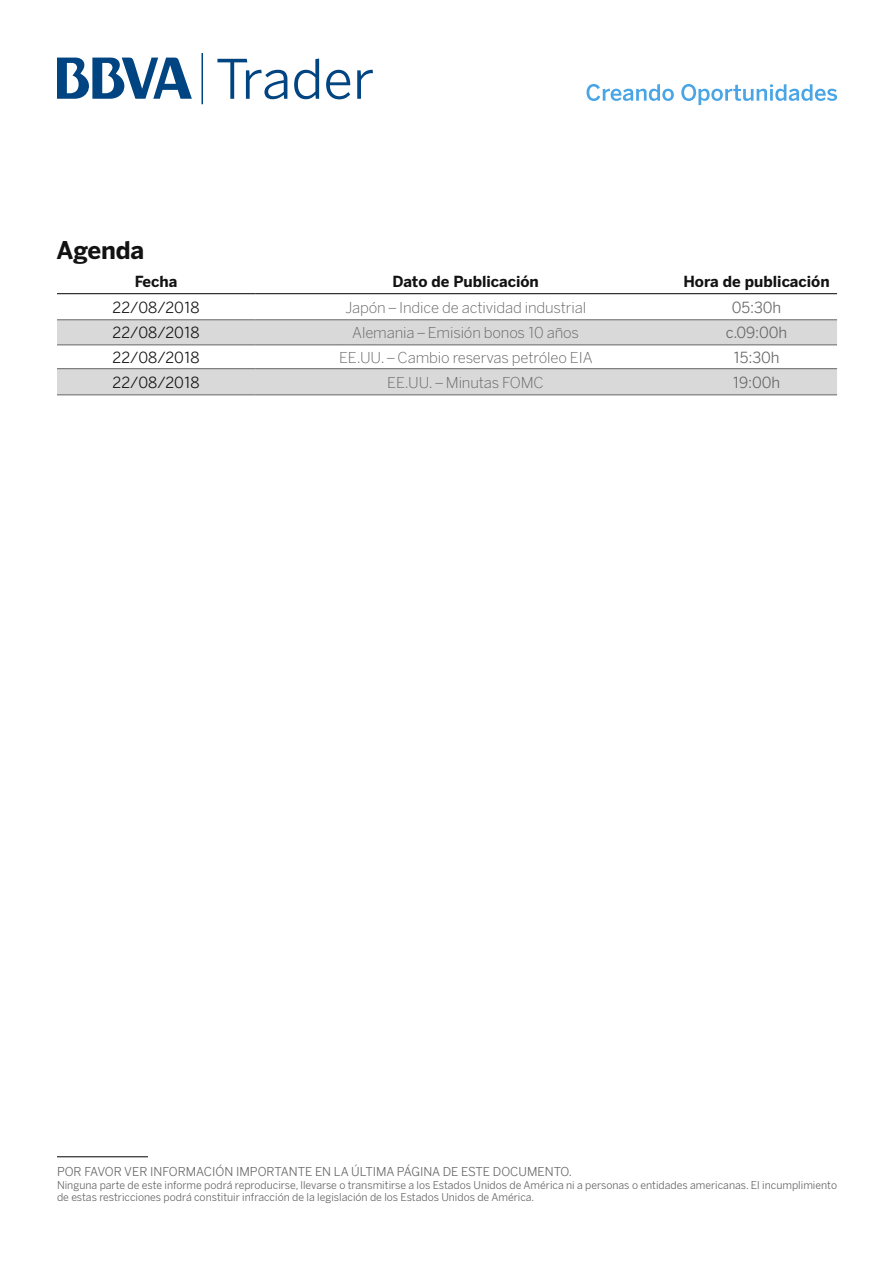
<style>
.page{position:relative;width:893px;height:1263px;background:#fff}
.page>*{position:absolute;margin:0;border:0;box-sizing:border-box;transform-origin:0 0}
.t1{font:54px "BBVA Benton Sans";color:#004481}
.Párrafo_unico{font:700 24px "BBVA Benton Sans";letter-spacing:-.01em;color:#121212}
.Estilo_de_párrafo_1{font:300 15px "BBVA Benton Sans";letter-spacing:-.01em;color:#666}
.t2{font:15px "BBVA Benton Sans";color:#121212}
.subtitulo_de_tabla{font:700 15px "BBVA Benton Sans";color:#121212}
.Estilo_de_párrafo_1-2{font:15px "BBVA Benton Sans";letter-spacing:-.01em;color:#666}
.t3{font:12px "BBVA Benton Sans";color:#666}
.t4{font:10.5px/12.6px "BBVA Benton Sans";color:#666}
</style>
<div class="page">
<svg style="left:57px;top:320px;width:780px;height:25px;background:#d4d4d4"></svg>
<svg style="left:57px;top:369px;width:780px;height:26px;background:#d5d5d5"></svg>
<hr style="left:57px;top:319px;width:198px;height:1px;background:#666">
<hr style="left:255px;top:319px;width:421px;height:1px;background:#666">
<hr style="left:676px;top:319px;width:161px;height:1px;background:#666">
<hr style="left:57px;top:345px;width:198px;height:1px;background:#666">
<hr style="left:255px;top:345px;width:421px;height:1px;background:#666">
<hr style="left:676px;top:345px;width:161px;height:1px;background:#666">
<hr style="left:57px;top:368px;width:198px;height:1px;background:#666">
<hr style="left:255px;top:368px;width:421px;height:1px;background:#666">
<hr style="left:676px;top:368px;width:161px;height:1px;background:#666">
<hr style="left:57px;top:293px;width:198px;height:1px;background:#000">
<hr style="left:255px;top:293px;width:421px;height:1px;background:#000">
<hr style="left:676px;top:293px;width:161px;height:1px;background:#000">
<hr style="left:57px;top:395px;width:198px;height:1px;background:#666">
<hr style="left:255px;top:395px;width:421px;height:1px;background:#666">
<hr style="left:676px;top:395px;width:161px;height:1px;background:#666">
<hr style="left:57px;top:1156px;width:91px;height:1px;background:#000">
<svg style="left:586px;top:84px;width:88px;height:17px"></svg>
<svg style="left:681px;top:84px;width:156px;height:21px"></svg>
<svg style="left:57px;top:58px;width:135px;height:41px"></svg>
<hr style="left:201px;top:53px;width:2px;height:51px;background:#004481">
<p class="t1" style="left:216px;top:47px;width:160px">Trader</p>
<p class="Párrafo_unico" style="left:57px;top:235px;width:89px">Agenda</p>
<p class="subtitulo_de_tabla" style="left:135px;top:272px;width:44px">Fecha</p>
<p class="subtitulo_de_tabla" style="left:392px;top:272px;width:148px">Dato de Publicación</p>
<p class="subtitulo_de_tabla" style="left:683px;top:272px;width:148px">Hora de publicación</p>
<p class="t2" style="left:113px;top:298px;width:89px">22/08/2018</p>
<p class="Estilo_de_párrafo_1" style="left:345px;top:298px;width:243px">Japón – Indice de actividad industrial</p>
<p class="Estilo_de_párrafo_1-2" style="left:732px;top:298px;width:51px">05:30h</p>
<p class="t2" style="left:113px;top:324px;width:89px">22/08/2018</p>
<p class="Estilo_de_párrafo_1" style="left:352px;top:324px;width:228px">Alemania – Emisión bonos 10 años</p>
<p class="Estilo_de_párrafo_1-2" style="left:726px;top:324px;width:63px">c.09:00h</p>
<p class="t2" style="left:113px;top:348px;width:89px">22/08/2018</p>
<p class="Estilo_de_párrafo_1" style="left:339px;top:348px;width:255px">EE.UU. – Cambio reservas petróleo EIA</p>
<p class="Estilo_de_párrafo_1-2" style="left:734px;top:348px;width:47px">15:30h</p>
<p class="t2" style="left:113px;top:373px;width:89px">22/08/2018</p>
<p class="Estilo_de_párrafo_1" style="left:387px;top:373px;width:158px">EE.UU. – Minutas FOMC</p>
<p class="Estilo_de_párrafo_1-2" style="left:733px;top:373px;width:49px">19:00h</p>
<p class="t3" style="left:57px;top:1165px;width:517px">POR FAVOR VER INFORMACIÓN IMPORTANTE EN LA ÚLTIMA PÁGINA DE ESTE DOCUMENTO.</p>
<p class="t4" style="left:57px;top:1179px;width:782px">Ninguna parte de este informe podrá reproducirse, llevarse o transmitirse a los Estados Unidos de América ni a personas o entidades americanas. El incumplimiento de estas restricciones podrá constituir infracción de la legislación de los Estados Unidos de América.</p>
</div>
